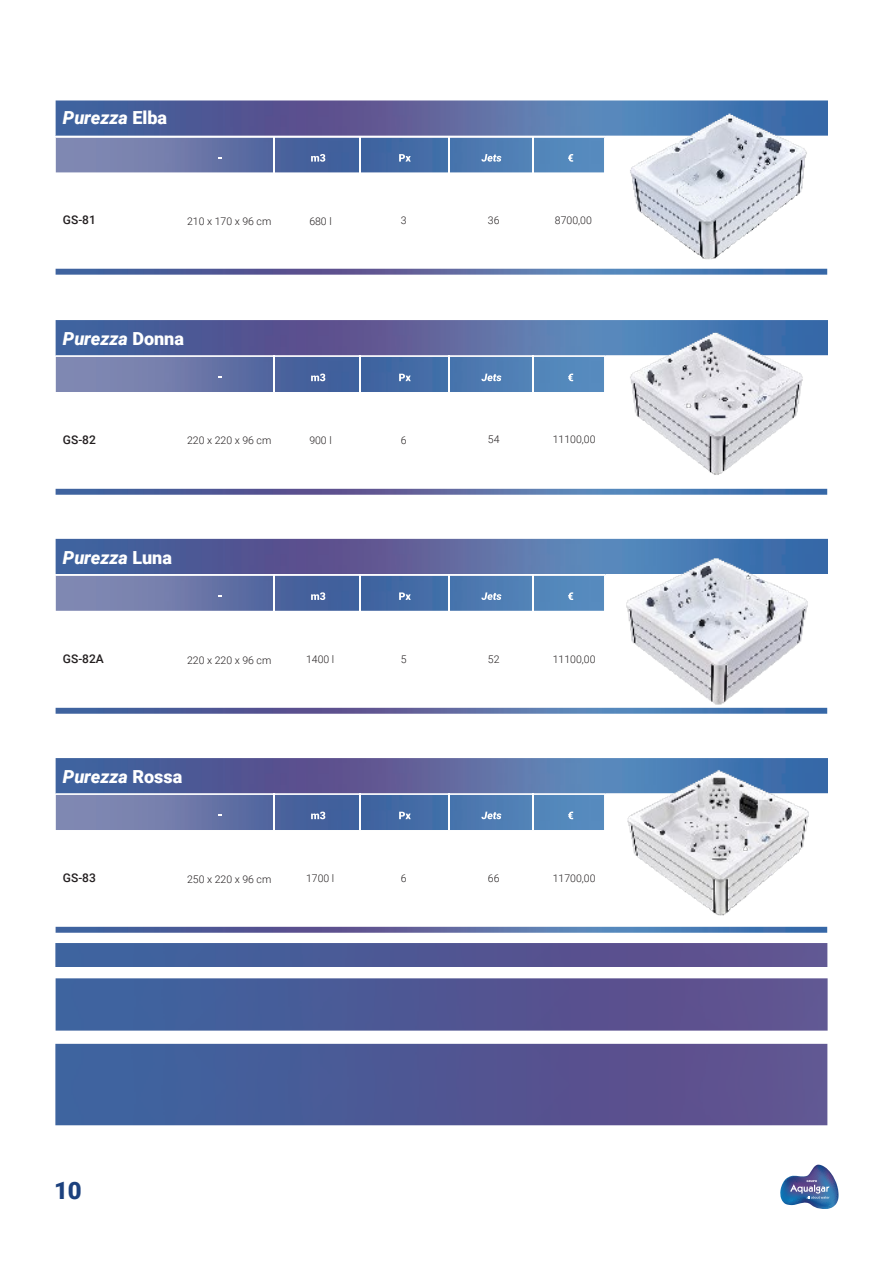
<style>
.page{position:relative;width:893px;height:1263px;background:#fff}
.page>*{position:absolute;margin:0;border:0;box-sizing:border-box;transform-origin:0 0}
.t1{font:900 24px "Roboto";color:#1c417e}
.t2{font:italic 900 18px "Roboto";color:#fff}
.t3{font:500 12px "Roboto";color:#231f20}
.t4{font:300 10.5px "Roboto";color:#231f20}
.s1{font-style:normal}
</style>
<div class="page">
<svg style="left:780px;top:1165px;width:58px;height:44px"></svg>
<svg style="left:55px;top:758px;width:773px;height:72px;background:#6276aa"></svg>
<svg style="left:55px;top:538px;width:773px;height:73px;background:#6478ab"></svg>
<svg style="left:55px;top:320px;width:773px;height:72px;background:#6276aa"></svg>
<svg style="left:55px;top:100px;width:773px;height:73px;background:#6478ab"></svg>
<svg style="left:55px;top:268px;width:773px;height:7px;background:#6f7cad"></svg>
<svg style="left:55px;top:488px;width:773px;height:7px;background:#6f7cad"></svg>
<svg style="left:55px;top:926px;width:773px;height:7px;background:#6f7cad"></svg>
<svg style="left:55px;top:707px;width:773px;height:7px;background:#6f7cad"></svg>
<svg style="left:55px;top:1043px;width:773px;height:83px;background:#535b97"></svg>
<svg style="left:55px;top:978px;width:773px;height:53px;background:#525a96"></svg>
<svg style="left:55px;top:943px;width:773px;height:24px;background:#505895"></svg>
<img style="left:621px;top:100px;width:195px;height:175px">
<img style="left:623px;top:320px;width:189px;height:175px">
<img style="left:622px;top:538px;width:191px;height:176px">
<img style="left:623px;top:758px;width:190px;height:175px">
<p class="t2" style="left:63px;top:105px;width:106px">Purezza <span class="s1">Elba</span></p>
<p class="t3" style="left:63px;top:212px;width:34px">GS-81</p>
<p class="t4" style="left:187px;top:214px;width:86px">210 x 170 x 96 cm</p>
<p class="t4" style="left:309px;top:214px;width:24px">680 l</p>
<p class="t4" style="left:401px;top:213px;width:7px">3</p>
<p class="t4" style="left:488px;top:213px;width:13px">36</p>
<p class="t4" style="left:555px;top:213px;width:38px">8700,00</p>
<p class="t2" style="left:63px;top:326px;width:123px">Purezza <span class="s1">Donna</span></p>
<p class="t3" style="left:63px;top:431px;width:34px">GS-82</p>
<p class="t4" style="left:187px;top:433px;width:86px">220 x 220 x 96 cm</p>
<p class="t4" style="left:309px;top:433px;width:24px">900 l</p>
<p class="t4" style="left:401px;top:432px;width:7px">6</p>
<p class="t4" style="left:488px;top:432px;width:13px">54</p>
<p class="t4" style="left:553px;top:432px;width:44px">11100,00</p>
<p class="t2" style="left:63px;top:544px;width:110px">Purezza <span class="s1">Luna</span></p>
<p class="t3" style="left:63px;top:650px;width:42px">GS-82A</p>
<p class="t4" style="left:187px;top:653px;width:86px">220 x 220 x 96 cm</p>
<p class="t4" style="left:306px;top:652px;width:30px">1400 l</p>
<p class="t4" style="left:401px;top:652px;width:7px">5</p>
<p class="t4" style="left:488px;top:652px;width:13px">52</p>
<p class="t4" style="left:553px;top:652px;width:44px">11100,00</p>
<p class="t2" style="left:63px;top:763px;width:121px">Purezza <span class="s1">Rossa</span></p>
<p class="t3" style="left:63px;top:869px;width:34px">GS-83</p>
<p class="t4" style="left:187px;top:871px;width:86px">250 x 220 x 96 cm</p>
<p class="t4" style="left:306px;top:871px;width:30px">1700 l</p>
<p class="t4" style="left:401px;top:871px;width:7px">6</p>
<p class="t4" style="left:488px;top:871px;width:13px">66</p>
<p class="t4" style="left:553px;top:871px;width:44px">11700,00</p>
<h1 class="t1" style="left:54px;top:1173px;width:29px">10</h1>
</div>
